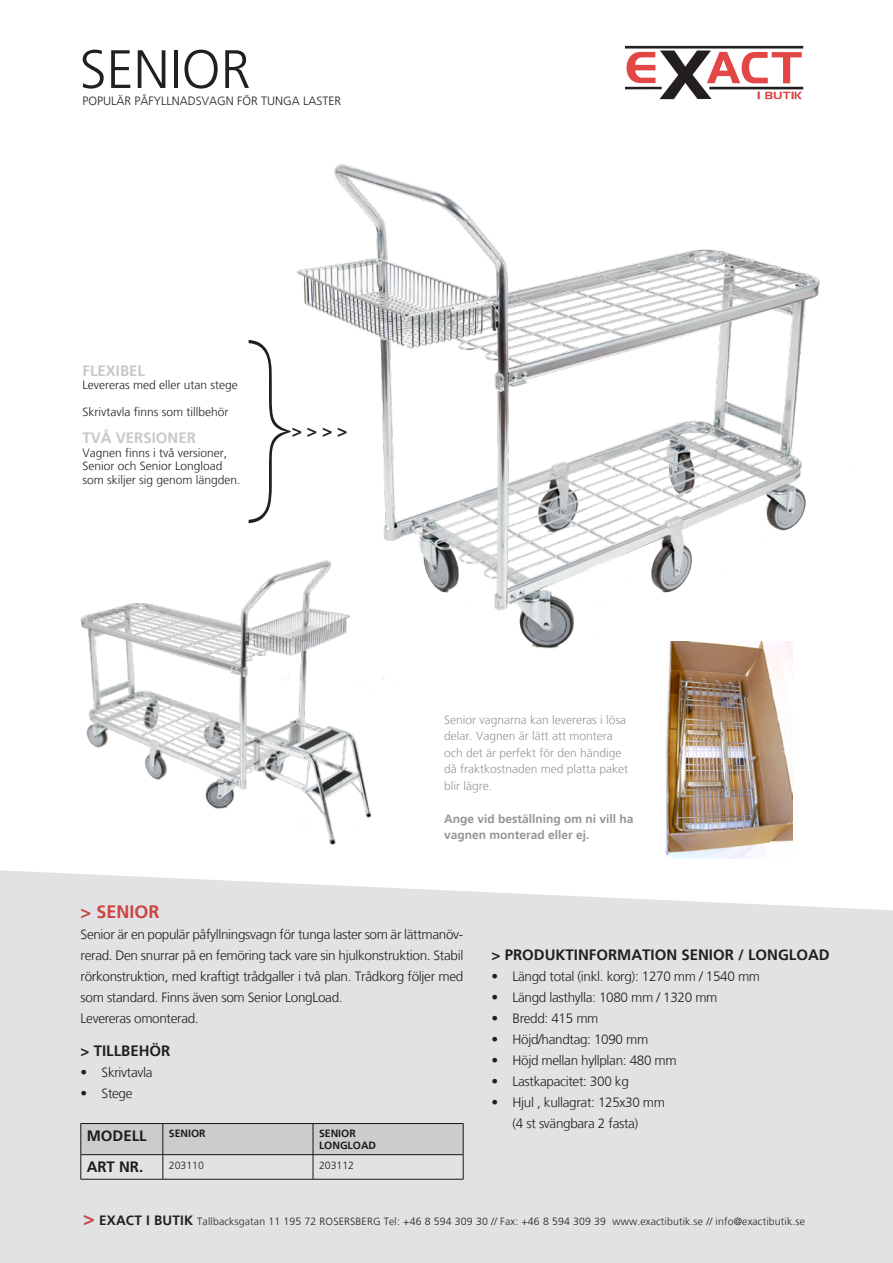
<style>
.page{position:relative;width:893px;height:1263px;background:#fff}
.page>*{position:absolute;margin:0;border:0;box-sizing:border-box;transform-origin:0 0}
.t1{font:300 54px "Frutiger LT";color:#231f20}
.Brödtext{font:700 18px "Frutiger LT";color:#cc4541}
.Brödtext-2{font:700 15px "Frutiger LT";color:#231f20}
.t2{font:700 15px "Frutiger LT";color:#c7c8ca}
.Brödtext-3{font:300 13.5px/21px "Frutiger LT";letter-spacing:-.025em;color:#231f20;text-align:justify}
.Brödtext-4{font:300 12px/13.5px "Frutiger LT";color:#231f20}
.Brödtext-5{font:300 12px/16.5px "Frutiger LT";color:#939598}
.Brödtext-6{font:700 12px/16.5px "Frutiger LT";color:#939598}
.Brödtext-7{font:300 10.5px "Frutiger LT";letter-spacing:.015em;color:#231f20}
.t3{font:700 10.5px/11.2px "Frutiger LT";color:#231f20}
.s1{font-weight:700;font-size:19.5px;color:#cc4541}
.s2{font-weight:700;font-size:13.5px}
</style>
<div class="page">
<div style="left:0;top:870px;width:893px;height:393px;background:#e1e2e4"></div>
<hr style="left:81px;top:1179px;width:82px;height:1px;background:#191b1b">
<svg style="left:81px;top:1123px;width:383px;height:56px;background:#cacccd"></svg>
<hr style="left:163px;top:1179px;width:150px;height:1px;background:#191b1b">
<hr style="left:313px;top:1179px;width:150px;height:1px;background:#191b1b">
<svg style="left:627px;top:51px;width:175px;height:48px"></svg>
<hr style="left:709px;top:87px;width:94px;height:2px;background:#231f20">
<hr style="left:625px;top:46px;width:178px;height:3px;background:#231f20">
<hr style="left:625px;top:87px;width:37px;height:2px;background:#231f20">
<img style="left:296px;top:164px;width:524px;height:485px">
<img style="left:80px;top:549px;width:311px;height:296px">
<img style="left:648px;top:642px;width:145px;height:216px">
<svg style="left:296px;top:340px;width:51px;height:183px"></svg>
<p class="t1" style="left:80px;top:39px;width:173px">SENIOR</p>
<p class="Brödtext-4" style="left:83px;top:94px;width:260px">POPULÄR PÅFYLLNADSVAGN FÖR TUNGA LASTER</p>
<p class="t2" style="left:83px;top:362px;width:64px">FLEXIBEL</p>
<p class="Brödtext-4" style="left:83px;top:379px;width:157px">Levereras med eller utan stege</p>
<p class="Brödtext-4" style="left:83px;top:406px;width:147px">Skrivtavla finns som tillbehör</p>
<p class="t2" style="left:83px;top:429px;width:115px">TVÅ VERSIONER</p>
<p class="Brödtext-4" style="left:83px;top:446px;width:160px">Vagnen finns i två versioner,<br>Senior och Senior Longload som skiljer sig genom längden.</p>
<p class="Brödtext-5" style="left:444px;top:711px;width:186px">Senior vagnarna kan levereras i lösa delar. Vagnen är lätt att montera och det är perfekt för den händige då fraktkostnaden med platta paket blir lägre.</p>
<p class="Brödtext-6" style="left:444px;top:810px;width:191px">Ange vid beställning om ni vill ha vagnen monterad eller ej.</p>
<p class="Brödtext" style="left:81px;top:901px;width:80px">&gt; SENIOR</p>
<p class="Brödtext-3" style="left:81px;top:924px;width:384px">Senior är en populär påfyllningsvagn för tunga laster som är lättmanöv&shy;rerad. Den snurrar på en femöring tack vare sin hjulkonstruktion. Stabil rörkonstruktion, med kraftigt trådgaller i två plan. Trådkorg följer med som standard. Finns även som Senior LongLoad.</p>
<p class="Brödtext-3" style="left:81px;top:1008px;width:120px">Levereras omonterad.</p>
<p class="Brödtext-2" style="left:81px;top:1042px;width:91px">&gt; TILLBEHÖR</p>
<p class="Brödtext-3" style="left:81px;top:1062px;width:73px">• Skrivtavla</p>
<p class="Brödtext-3" style="left:81px;top:1083px;width:53px">• Stege</p>
<p class="Brödtext-2" style="left:87px;top:1127px;width:61px">MODELL</p>
<p class="t3" style="left:169px;top:1128px;width:38px">SENIOR</p>
<p class="t3" style="left:319px;top:1128px;width:59px">SENIOR<br>LONGLOAD</p>
<p class="Brödtext-2" style="left:87px;top:1158px;width:58px">ART NR.</p>
<p class="Brödtext-7" style="left:169px;top:1159px;width:37px">203110</p>
<p class="Brödtext-7" style="left:319px;top:1159px;width:37px">203112</p>
<p class="Brödtext-2" style="left:492px;top:946px;width:340px">&gt; PRODUKTINFORMATION SENIOR / LONGLOAD</p>
<p class="Brödtext-3" style="left:492px;top:966px;width:270px">• Längd total (inkl. korg): 1270 mm / 1540 mm</p>
<p class="Brödtext-3" style="left:492px;top:987px;width:227px">• Längd lasthylla: 1080 mm / 1320 mm</p>
<p class="Brödtext-3" style="left:492px;top:1008px;width:108px">• Bredd: 415 mm</p>
<p class="Brödtext-3" style="left:492px;top:1029px;width:158px">• Höjd/handtag: 1090 mm</p>
<p class="Brödtext-3" style="left:492px;top:1050px;width:187px">• Höjd mellan hyllplan: 480 mm</p>
<p class="Brödtext-3" style="left:492px;top:1071px;width:139px">• Lastkapacitet: 300 kg</p>
<p class="Brödtext-3" style="left:492px;top:1092px;width:175px">• Hjul , kullagrat: 125x30 mm</p>
<p class="Brödtext-3" style="left:513px;top:1113px;width:127px">(4 st svängbara 2 fasta)</p>
<p class="Brödtext-7" style="left:83px;top:1215px;width:723px"><span class="s1">&gt;</span> <span class="s2">EXACT I BUTIK</span> Tallbacksgatan 11 195 72 ROSERSBERG Tel: +46 8 594 309 30 // Fax: +46 8 594 309 39 www.exactibutik.se // info@exactibutik.se</p>
</div>
